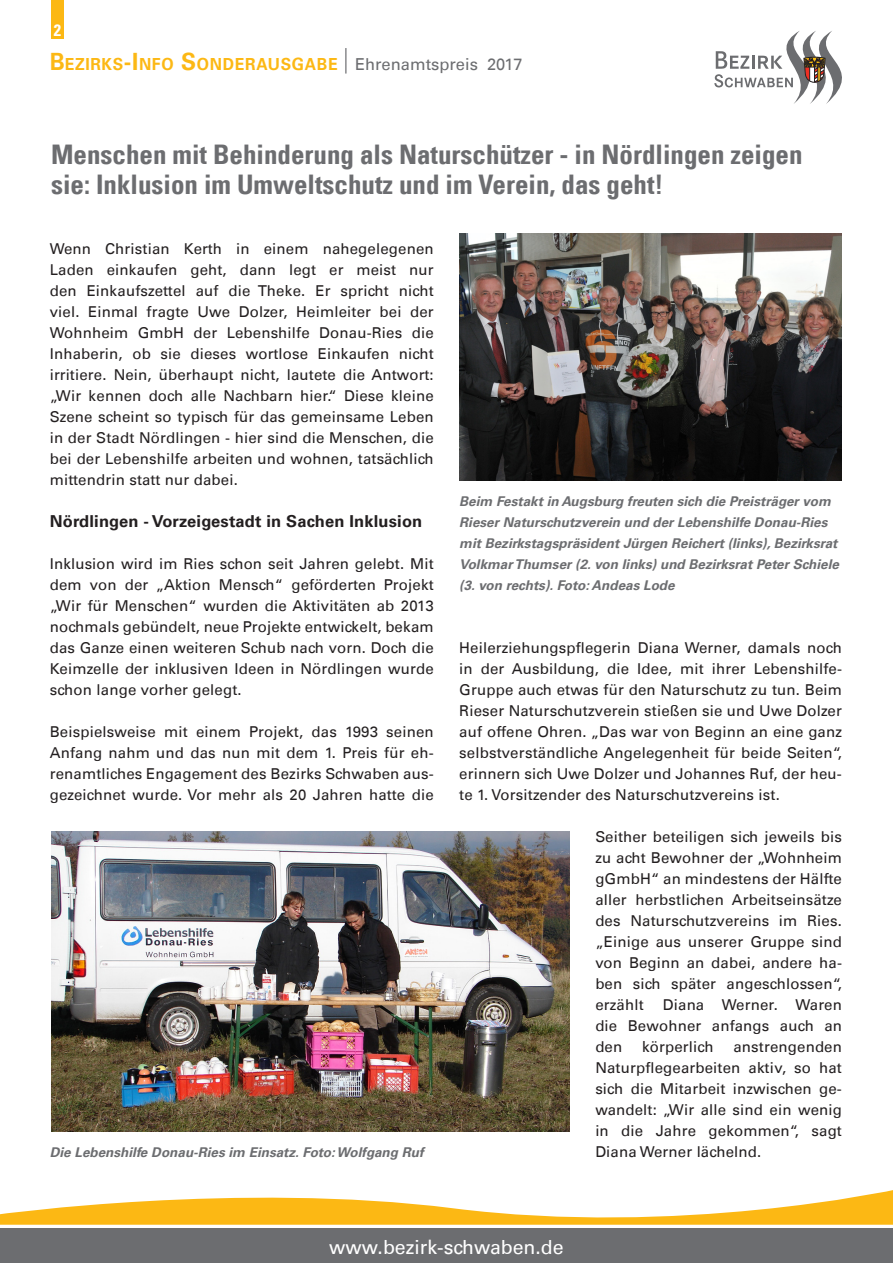
<style>
.page{position:relative;width:893px;height:1263px;background:#fff}
.page>*{position:absolute;margin:0;border:0;box-sizing:border-box;transform-origin:0 0}
.t1{font:700 condensed 27px/30px "Univers LT";color:#6c6d70}
.t2{font:19.5px "Univers LT";color:#fff}
.t3{font:700 16.65px "Univers LT";letter-spacing:.045em;color:#fcb814;scale:.94 1}
.t4{font:700 16.5px "Univers LT";letter-spacing:.01em;color:#231f20}
.t5{font:700 condensed 16.5px "Univers LT";color:#fff}
.t6{font:15px/21px "Univers LT";letter-spacing:.01em;color:#231f20;text-align:justify}
.t7{font:italic 700 13.5px/21px "Univers LT";color:#6c6d70}
.s1{font-size:23.85px}
.s2{font-weight:400;font-size:16.5px;color:#6c6d70}
</style>
<div class="page">
<div style="left:51px;top:0;width:13px;height:38px;background:#fcb814"></div>
<svg style="left:714px;top:31px;width:128px;height:73px"></svg>
<svg style="left:345px;top:48px;width:1px;height:26px"></svg>
<div style="left:0;top:1229px;width:893px;height:34px;background:#6c6d70"></div>
<svg style="left:0;top:1190px;width:893px;height:39px"></svg>
<img style="left:459px;top:234px;width:383px;height:246px">
<img style="left:51px;top:831px;width:519px;height:300px">
<p class="t5" style="left:54px;top:20px;width:9px">2</p>
<p class="t3" style="left:50px;top:55px;width:505px"><span class="s1">B</span>EZIRKS<span class="s1">-I</span> NFO <span class="s1">S</span>ONDERAUSGABE <span class="s2">Ehrenamtspreis 2017</span></p>
<h1 class="t1" style="left:51px;top:139px;width:753px">Menschen mit Behinderung als Naturschützer - in Nördlingen zeigen sie: Inklusion im Umweltschutz und im Verein, das geht!</h1>
<p class="t6" style="left:50px;top:238px;width:385px">Wenn Christian Kerth in einem nahegelegenen Laden einkaufen geht, dann legt er meist nur den Einkaufszettel auf die Theke. Er spricht nicht viel. Einmal fragte Uwe Dolzer, Heimleiter bei der Wohnheim GmbH der Lebenshilfe Donau-Ries die Inhaberin, ob sie dieses wortlose Einkaufen nicht irritiere. Nein, überhaupt nicht, lautete die Antwort: „Wir kennen doch alle Nachbarn hier.“ Diese kleine Szene scheint so typisch für das gemeinsame Leben in der Stadt Nördlingen - hier sind die Menschen, die bei der Lebenshilfe arbeiten und wohnen, tatsächlich mittendrin statt nur dabei.</p>
<p class="t4" style="left:50px;top:512px;width:374px">Nördlingen - Vorzeigestadt in Sachen Inklusion</p>
<p class="t6" style="left:50px;top:553px;width:385px">Inklusion wird im Ries schon seit Jahren gelebt. Mit dem von der „Aktion Mensch“ geförderten Projekt „Wir für Menschen“ wurden die Aktivitäten ab 2013 nochmals gebündelt, neue Projekte entwickelt, bekam das Ganze einen weiteren Schub nach vorn. Doch die Keimzelle der inklusiven Ideen in Nördlingen wurde schon lange vorher gelegt.</p>
<p class="t6" style="left:50px;top:721px;width:385px">Beispielsweise mit einem Projekt, das 1993 seinen Anfang nahm und das nun mit dem 1. Preis für eh&shy;renamtliches Engagement des Bezirks Schwaben aus&shy;gezeichnet wurde. Vor mehr als 20 Jahren hatte die</p>
<p class="t7" style="left:50px;top:1142px;width:375px">Die Lebenshilfe Donau-Ries im Einsatz. Foto: Wolfgang Ruf</p>
<p class="t7" style="left:459px;top:491px;width:381px">Beim Festakt in Augsburg freuten sich die Preisträger vom Rieser Naturschutzverein und der Lebenshilfe Donau-Ries mit Bezirkstagspräsident Jürgen Reichert (links), Bezirksrat Volkmar Thumser (2. von links) und Bezirksrat Peter Schiele (3. von rechts). Foto: Andeas Lode</p>
<p class="t6" style="left:459px;top:637px;width:384px">Heilerziehungspflegerin Diana Werner, damals noch in der Ausbildung, die Idee, mit ihrer Lebenshilfe-Gruppe auch etwas für den Naturschutz zu tun. Beim Rieser Naturschutzverein stießen sie und Uwe Dolzer auf offene Ohren. „Das war von Beginn an eine ganz selbstverständliche Angelegenheit für beide Seiten“, erinnern sich Uwe Dolzer und Johannes Ruf, der heu&shy;te 1. Vorsitzender des Naturschutzvereins ist.</p>
<p class="t6" style="left:595px;top:826px;width:248px">Seither beteiligen sich jeweils bis zu acht Bewohner der „Wohnheim gGmbH“ an mindestens der Hälfte aller herbstlichen Arbeitseinsätze des Naturschutzvereins im Ries. „Einige aus unserer Gruppe sind von Beginn an dabei, andere ha&shy;ben sich später angeschlossen“, erzählt</p>
<p class="t6" style="left:595px;top:994px;width:248px;text-indent:68px">Diana Werner. Waren die Bewohner anfangs auch an den</p>
<p class="t6" style="left:642px;top:1036px;width:73px">körperlich</p>
<p class="t6" style="left:595px;top:1036px;width:248px;text-indent:138px">anstrengenden Naturpflegearbeiten aktiv, so hat sich die Mitarbeit inzwischen ge&shy;wandelt: „Wir alle sind ein wenig in die Jahre gekommen“, sagt Diana Werner lächelnd.</p>
<h2 class="t2" style="left:329px;top:1235px;width:236px">www.bezirk-schwaben.de</h2>
</div>
